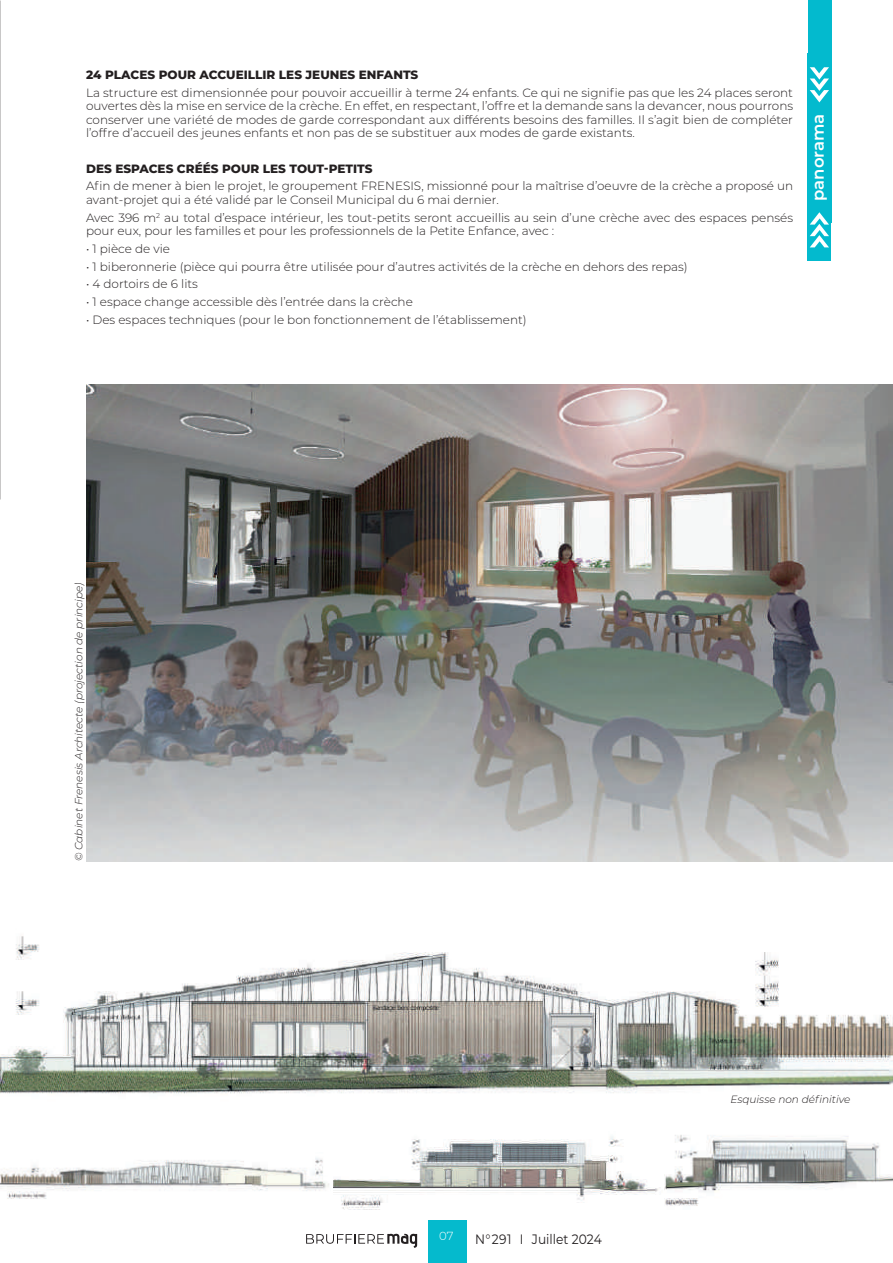
<style>
.page{position:relative;width:893px;height:1263px;background:#fff}
.page>*{position:absolute;margin:0;border:0;box-sizing:border-box;transform-origin:0 0}
.t1{font:600 16.5px "Montserrat";color:#fff}
.t2{font:13.65px "Montserrat";color:#231f20;scale:.9 1}
.t3{font:300 12px/13.5px "Montserrat";color:#231f20}
.t4{font:800 12px "Montserrat";color:#231f20}
.t5{font:300 11.7px "Montserrat";color:#fff}
.t6{font:italic 300 10.5px "Montserrat";color:#231f20}
</style>
<div class="page">
<div style="left:428px;top:1220px;width:38px;height:43px;background:#05bacd"></div>
<svg style="left:306px;top:1234px;width:111px;height:14px"></svg>
<img style="left:0;top:0;width:1px;height:500px">
<img style="left:86px;top:384px;width:807px;height:477px">
<div style="left:808px;top:0;width:23px;height:222px;background:#03bace"></div>
<div style="left:808px;top:54px;width:23px;height:207px;background:#03bace"></div>
<svg style="left:810px;top:212px;width:19px;height:35px"></svg>
<svg style="left:810px;top:67px;width:19px;height:35px"></svg>
<img style="left:1px;top:936px;width:892px;height:158px">
<img style="left:0;top:1158px;width:329px;height:41px">
<img style="left:664px;top:1135px;width:229px;height:71px">
<img style="left:333px;top:1136px;width:327px;height:73px">
<p class="t4" style="left:86px;top:66px;width:334px">24 PLACES POUR ACCUEILLIR LES JEUNES ENFANTS</p>
<p class="t3" style="left:86px;top:85px;width:708px;text-align:justify">La structure est dimensionnée pour pouvoir accueillir à terme 24 enfants. Ce qui ne signifie pas que les 24 places seront ouvertes dès la mise en service de la crèche. En effet, en respectant, l’offre et la demande sans la devancer, nous pourrons conserver une variété de modes de garde correspondant aux différents besoins des familles. Il s’agit bien de compléter l’offre d’accueil des jeunes enfants et non pas de se substituer aux modes de garde existants.</p>
<p class="t4" style="left:86px;top:160px;width:288px">DES ESPACES CRÉÉS POUR LES TOUT-PETITS</p>
<p class="t3" style="left:86px;top:179px;width:708px">Afin de mener à bien le projet, le groupement FRENESIS, missionné pour la maîtrise d’oeuvre de la crèche a proposé un avant-projet qui a été validé par le Conseil Municipal du 6 mai dernier.</p>
<p class="t3" style="left:86px;top:210px;width:708px">Avec 396 m<sup>2</sup> au total d’espace intérieur, les tout-petits seront accueillis au sein d’une crèche avec des espaces pensés pour eux, pour les familles et pour les professionnels de la Petite Enfance, avec :</p>
<p class="t3" style="left:86px;top:241px;width:85px">• 1 pièce de vie</p>
<p class="t3" style="left:86px;top:259px;width:603px">• 1 biberonnerie (pièce qui pourra être utilisée pour d’autres activités de la crèche en dehors des repas)</p>
<p class="t3" style="left:86px;top:277px;width:113px">• 4 dortoirs de 6 lits</p>
<p class="t3" style="left:86px;top:295px;width:328px">• 1 espace change accessible dès l’entrée dans la crèche</p>
<p class="t3" style="left:86px;top:312px;width:442px">• Des espaces techniques (pour le bon fonctionnement de l’établissement)</p>
<h1 class="t1" style="left:806px;top:201px;width:89px;rotate:-90deg">panorama</h1>
<p class="t6" style="left:71px;top:861px;width:280px;rotate:-90deg">© Cabinet Frenesis Architecte (projection de principe)</p>
<p class="t5" style="left:439px;top:1228px;width:16px">07</p>
<p class="t2" style="left:475px;top:1229px;width:142px">N°291 I Juillet 2024</p>
<p class="t6" style="left:730px;top:1092px;width:121px">Esquisse non définitive</p>
</div>
